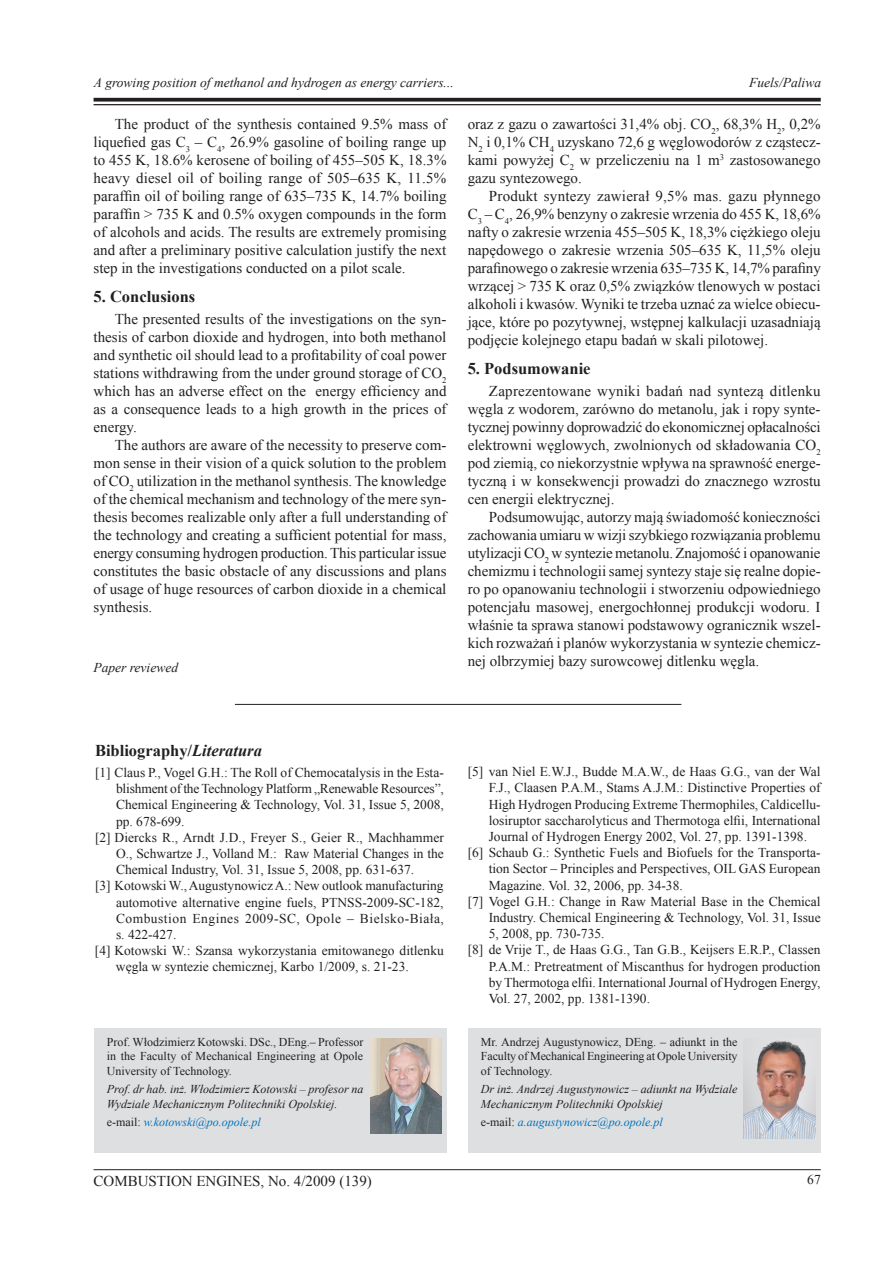
<style>
.page{position:relative;width:893px;height:1263px;background:#fff}
.page>*{position:absolute;margin:0;border:0;box-sizing:border-box;transform-origin:0 0}
.t1{font:700 16.5px "Times New Roman";color:#231f20}
.t2{font:15px/18px "Times New Roman";color:#231f20;text-align:justify}
.t3{font:13.5px "Times New Roman";color:#231f20}
.t4{font:italic 13.5px "Times New Roman";color:#231f20}
.t5{font:13.5px "Times New Roman";letter-spacing:.035em;color:#231f20}
.t6{font:12px/14.4px "Times New Roman";color:#231f20;text-align:justify}
.t7{font:italic 12px/14.4px "Times New Roman";color:#231f20}
.t8{font:italic 12px "Times New Roman";color:#0072bc}
.s1{font-style:italic}
.s2{font-style:normal;color:#231f20}
</style>
<div class="page">
<hr style="left:94px;top:1169px;width:727px;height:1px;background:#231f20">
<svg style="left:94px;top:98px;width:727px;height:4px;background:#3a3738"></svg>
<hr style="left:94px;top:104px;width:727px;height:1px;background:#231f20">
<div style="left:468px;top:1028px;width:353px;height:124px;background:#dedfe1"></div>
<hr style="left:235px;top:704px;width:446px;height:1px;background:#231f20">
<div style="left:94px;top:1028px;width:352px;height:124px;background:#dedfe1"></div>
<img style="left:370px;top:1038px;width:72px;height:96px">
<img style="left:744px;top:1040px;width:72px;height:99px">
<p class="t4" style="left:94px;top:73px;width:361px">A growing position of methanol and hydrogen as energy carriers...</p>
<p class="t4" style="left:749px;top:73px;width:74px">Fuels/Paliwa</p>
<p class="t2" style="left:94px;top:115px;width:354px;text-indent:21px">The product of the synthesis contained 9.5% mass of liquefied gas C<sub>3</sub> – C<sub>4</sub>, 26.9% gasoline of boiling range up to 455 K, 18.6% kerosene of boiling of 455–505 K, 18.3% heavy diesel oil of boiling range of 505–635 K, 11.5% paraffin oil of boiling range of 635–735 K, 14.7% boiling paraffin &gt; 735 K and 0.5% oxygen compounds in the form of alcohols and acids. The results are extremely promising and after a preliminary positive calculation justify the next step in the investigations conducted on a pilot scale.</p>
<p class="t1" style="left:94px;top:285px;width:103px">5. Conclusions</p>
<p class="t2" style="left:94px;top:310px;width:354px;text-indent:21px">The presented results of the investigations on the syn&shy;thesis of carbon dioxide and hydrogen, into both methanol and synthetic oil should lead to a profitability of coal power stations withdrawing from the under ground storage of CO<sub>2 </sub>which has an adverse effect on the energy efficiency and as a consequence leads to a high growth in the prices of energy.</p>
<p class="t2" style="left:94px;top:436px;width:354px;text-indent:21px">The authors are aware of the necessity to preserve com&shy;mon sense in their vision of a quick solution to the problem of CO<sub>2</sub> utilization in the methanol synthesis. The knowledge of the chemical mechanism and technology of the mere syn&shy;thesis becomes realizable only after a full understanding of the technology and creating a sufficient potential for mass, energy consuming hydrogen production. This particular issue constitutes the basic obstacle of any discussions and plans of usage of huge resources of carbon dioxide in a chemical synthesis.</p>
<p class="t4" style="left:94px;top:658px;width:86px">Paper reviewed</p>
<p class="t2" style="left:468px;top:115px;width:354px">oraz z gazu o zawartości 31,4% obj. CO<sub>2</sub>, 68,3% H<sub>2</sub>, 0,2% N<sub>2</sub> i 0,1% CH<sub>4</sub> uzyskano 72,6 g węglowodorów z cząstecz&shy;kami powyżej C<sub>2</sub> w przeliczeniu na 1 m<sup>3</sup> zastosowanego gazu syntezowego.</p>
<p class="t2" style="left:468px;top:187px;width:355px;text-indent:21px">Produkt syntezy zawierał 9,5% mas. gazu płynnego C<sub>3</sub> – C<sub>4</sub>, 26,9% benzyny o zakresie wrzenia do 455 K, 18,6% nafty o zakresie wrzenia 455–505 K, 18,3% ciężkiego oleju napędowego o zakresie wrzenia 505–635 K, 11,5% oleju parafinowego o zakresie wrzenia 635–735 K, 14,7% parafiny wrzącej &gt; 735 K oraz 0,5% związków tlenowych w postaci alkoholi i kwasów. Wyniki te trzeba uznać za wielce obiecu&shy;jące, które po pozytywnej, wstępnej kalkulacji uzasadniają podjęcie kolejnego etapu badań w skali pilotowej.</p>
<p class="t1" style="left:468px;top:357px;width:124px">5. Podsumowanie</p>
<p class="t2" style="left:468px;top:382px;width:355px;text-indent:21px">Zaprezentowane wyniki badań nad syntezą ditlenku węgla z wodorem, zarówno do metanolu, jak i ropy synte&shy;tycznej powinny doprowadzić do ekonomicznej opłacalności elektrowni węglowych, zwolnionych od składowania CO<sub>2 </sub>pod ziemią, co niekorzystnie wpływa na sprawność energe&shy;tyczną i w konsekwencji prowadzi do znacznego wzrostu cen energii elektrycznej.</p>
<p class="t2" style="left:468px;top:508px;width:355px;text-indent:21px">Podsumowując, autorzy mają świadomość konieczności zachowania umiaru w wizji szybkiego rozwiązania problemu utylizacji CO<sub>2</sub> w syntezie metanolu. Znajomość i opanowanie chemizmu i technologii samej syntezy staje się realne dopie&shy;ro po opanowaniu technologii i stworzeniu odpowiedniego potencjału masowej, energochłonnej produkcji wodoru. I właśnie ta sprawa stanowi podstawowy ogranicznik wszel&shy;kich rozważań i planów wykorzystania w syntezie chemicz&shy;nej olbrzymiej bazy surowcowej ditlenku węgla.</p>
<p class="t1" style="left:95px;top:739px;width:168px">Bibliography/<span class="s1">Literatura</span></p>
<p class="t3" style="left:95px;top:763px;width:350px">[1] Claus P., Vogel G.H.: The Roll of Chemocatalysis in the Esta-</p>
<p class="t3" style="left:116px;top:779px;width:329px">blishment of the Technology Platform „Renewable Resources”,</p>
<p class="t3" style="left:116px;top:796px;width:329px">Chemical Engineering &amp; Technology, Vol. 31, Issue 5, 2008,</p>
<p class="t3" style="left:116px;top:812px;width:70px">pp. 678-699.</p>
<p class="t3" style="left:95px;top:828px;width:350px">[2] Diercks R., Arndt J.D., Freyer S., Geier R., Machhammer</p>
<p class="t3" style="left:116px;top:844px;width:329px">O., Schwartze J., Volland M.: Raw Material Changes in the</p>
<p class="t3" style="left:116px;top:860px;width:300px">Chemical Industry, Vol. 31, Issue 5, 2008, pp. 631-637.</p>
<p class="t3" style="left:95px;top:877px;width:350px">[3] Kotowski W., Augustynowicz A.: New outlook manufacturing</p>
<p class="t3" style="left:116px;top:893px;width:329px">automotive alternative engine fuels, PTNSS-2009-SC-182,</p>
<p class="t5" style="left:116px;top:909px;width:329px">Combustion Engines 2009-SC, Opole – Bielsko-Biała,</p>
<p class="t3" style="left:116px;top:925px;width:62px">s. 422-427.</p>
<p class="t3" style="left:95px;top:941px;width:350px">[4] Kotowski W.: Szansa wykorzystania emitowanego ditlenku</p>
<p class="t3" style="left:116px;top:958px;width:294px">węgla w syntezie chemicznej, Karbo 1/2009, s. 21-23.</p>
<p class="t6" style="left:107px;top:1034px;width:258px">Prof. Włodzimierz Kotowski. DSc., DEng.– Professor in the Faculty of Mechanical Engineering at Opole University of Technology.</p>
<p class="t7" style="left:107px;top:1082px;width:258px">Prof. dr hab. inż. Włodzimierz Kotowski – profesor na<br>Wydziale Mechanicznym Politechniki Opolskiej.</p>
<p class="t8" style="left:107px;top:1114px;width:156px"><span class="s2">e-mail:</span> w.kotowski@po.opole.pl</p>
<p class="t3" style="left:468px;top:763px;width:354px">[5] van Niel E.W.J., Budde M.A.W., de Haas G.G., van der Wal</p>
<p class="t3" style="left:489px;top:779px;width:333px">F.J., Claasen P.A.M., Stams A.J.M.: Distinctive Properties of</p>
<p class="t3" style="left:489px;top:795px;width:333px">High Hydrogen Producing Extreme Thermophiles, Caldicellu-</p>
<p class="t3" style="left:489px;top:811px;width:333px">losiruptor saccharolyticus and Thermotoga elfii, International</p>
<p class="t3" style="left:489px;top:827px;width:320px">Journal of Hydrogen Energy 2002, Vol. 27, pp. 1391-1398.</p>
<p class="t3" style="left:468px;top:844px;width:354px">[6] Schaub G.: Synthetic Fuels and Biofuels for the Transporta-</p>
<p class="t3" style="left:489px;top:860px;width:333px">tion Sector – Principles and Perspectives, OIL GAS European</p>
<p class="t3" style="left:489px;top:876px;width:196px">Magazine. Vol. 32, 2006, pp. 34-38.</p>
<p class="t3" style="left:468px;top:892px;width:354px">[7] Vogel G.H.: Change in Raw Material Base in the Chemical</p>
<p class="t3" style="left:489px;top:908px;width:333px">Industry. Chemical Engineering &amp; Technology, Vol. 31, Issue</p>
<p class="t3" style="left:489px;top:925px;width:117px">5, 2008, pp. 730-735.</p>
<p class="t3" style="left:468px;top:941px;width:354px">[8] de Vrije T., de Haas G.G., Tan G.B., Keijsers E.R.P., Classen</p>
<p class="t3" style="left:489px;top:957px;width:333px">P.A.M.: Pretreatment of Miscanthus for hydrogen production</p>
<p class="t3" style="left:489px;top:973px;width:333px">by Thermotoga elfii. International Journal of Hydrogen Energy,</p>
<p class="t3" style="left:489px;top:989px;width:163px">Vol. 27, 2002, pp. 1381-1390.</p>
<p class="t6" style="left:481px;top:1034px;width:258px">Mr. Andrzej Augustynowicz, DEng. – adiunkt in the Faculty of Mechanical Engineering at Opole University of Technology.</p>
<p class="t7" style="left:481px;top:1082px;width:258px">Dr inż. Andrzej Augustynowicz – adiunkt na Wydziale<br>Mechanicznym Politechniki Opolskiej</p>
<p class="t8" style="left:481px;top:1114px;width:183px"><span class="s2">e-mail:</span> a.augustynowicz@po.opole.pl</p>
<p class="t2" style="left:94px;top:1171px;width:280px">COMBUSTION ENGINES, No. 4/2009 (139)</p>
<p class="t3" style="left:807px;top:1171px;width:15px">67</p>
</div>
